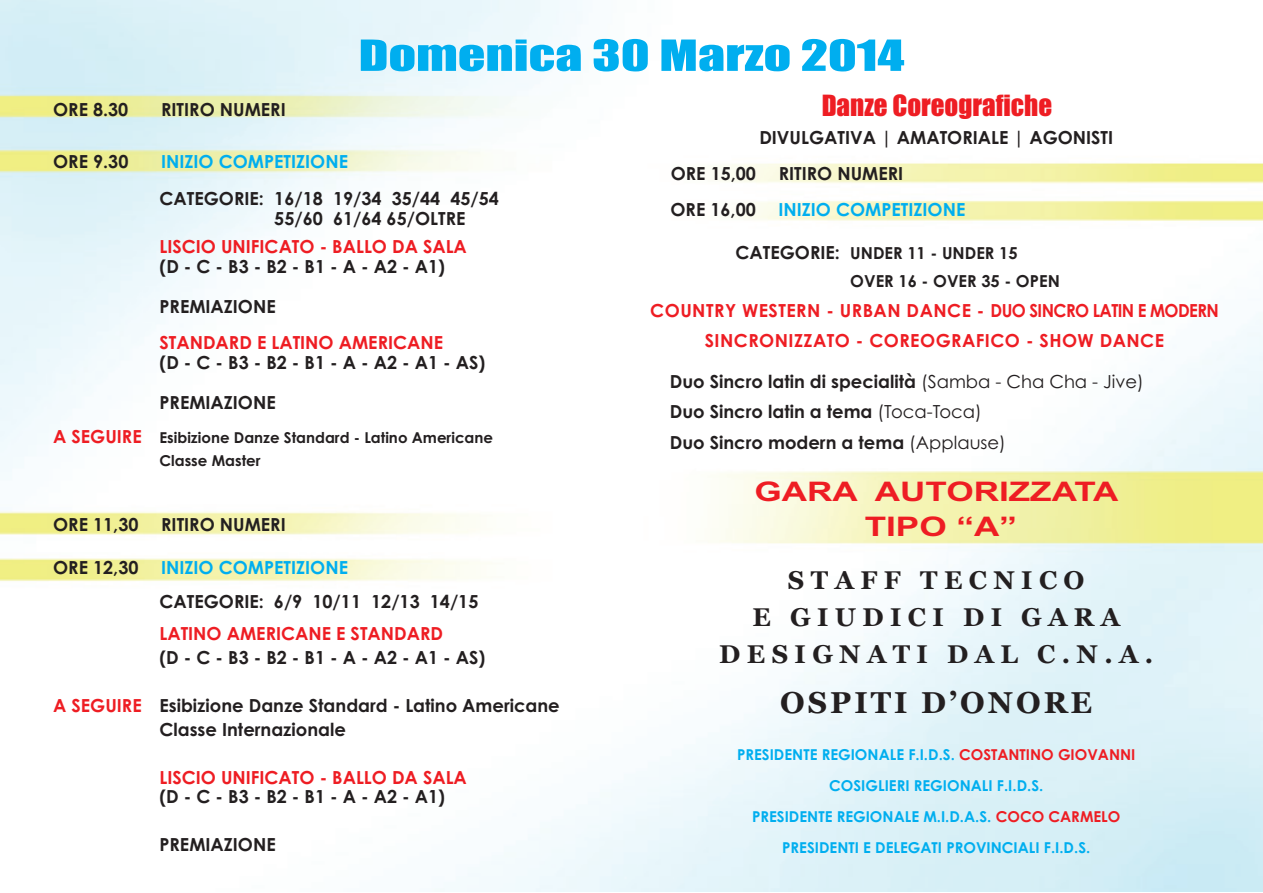
<style>
.page{position:relative;width:1263px;height:893px;background:#fff}
.page>*{position:absolute;margin:0;border:0;box-sizing:border-box;transform-origin:0 0}
.t1{font:39.6px "Impact";color:#00aeef;scale:1.36 1}
.t2{font:700 30px "Georgia";letter-spacing:.1em;color:#231f20}
.t3{font:700 27px/34.7px "Arial";color:#ee1d23;text-align:center;scale:1.3 1}
.t4{font:27px "Impact";color:#ee1d23}
.t5{font:700 25.5px/37.2px "Georgia";letter-spacing:.25em;color:#231f20;text-align:center}
.t6{font:700 18px/30.5px "Century Gothic";color:#231f20}
.t7{font:700 18px "Century Gothic";color:#ee1d23}
.t8{font:700 18px/30.2px "Century Gothic";letter-spacing:.025em;color:#ee1d23;text-align:center}
.t9{font:700 18px "Century Gothic";color:#00aeef}
.t10{font:700 16.5px/28.7px "Century Gothic";color:#231f20}
.t11{font:700 15px/30.8px "Century Gothic";color:#00aeef;text-align:center}
.t12{font:700 15px/22.8px "Century Gothic";color:#231f20}
.s1{font-size:18px;color:#ee1d23}
.s2{color:#ee1d23}
.s3{font-size:18px}
.s4{font-weight:400}
</style>
<div class="page">
<h1 class="t1" style="left:359px;top:34px;width:403px">Domenica 30 Marzo 2014</h1>
<p class="t6" style="left:53px;top:94px;width:77px">ORE 8.30</p>
<p class="t6" style="left:161px;top:94px;width:126px">RITIRO NUMERI</p>
<h3 class="t4" style="left:822px;top:91px;width:232px">Danze Coreografiche</h3>
<p class="t6" style="left:53px;top:147px;width:77px">ORE 9.30</p>
<p class="t9" style="left:161px;top:152px;width:188px">INIZIO COMPETIZIONE</p>
<p class="t6" style="left:274px;top:189px;width:226px;line-height:20.1px;text-indent:-115px">CATEGORIE: 16/18 19/34 35/44 45/54<br>55/60 61/64 65/OLTRE</p>
<p class="t7" style="left:159px;top:236px;width:309px">LISCIO UNIFICATO - BALLO DA SALA</p>
<p class="t6" style="left:159px;top:252px;width:287px">(D - C - B3 - B2 - B1 - A - A2 - A1)</p>
<p class="t6" style="left:159px;top:292px;width:118px">PREMIAZIONE</p>
<p class="t7" style="left:159px;top:332px;width:285px">STANDARD E LATINO AMERICANE</p>
<p class="t6" style="left:159px;top:348px;width:327px">(D - C - B3 - B2 - B1 - A - A2 - A1 - AS)</p>
<p class="t6" style="left:159px;top:388px;width:118px">PREMIAZIONE</p>
<p class="t12" style="left:159px;top:426px;width:335px;text-indent:-106px"><span class="s1">A SEGUIRE</span> Esibizione Danze Standard - Latino Americane<br>Classe Master</p>
<p class="t6" style="left:53px;top:510px;width:87px">ORE 11,30</p>
<p class="t6" style="left:161px;top:510px;width:126px">RITIRO NUMERI</p>
<p class="t6" style="left:53px;top:553px;width:87px">ORE 12,30</p>
<p class="t9" style="left:161px;top:557px;width:188px">INIZIO COMPETIZIONE</p>
<p class="t6" style="left:159px;top:586px;width:320px">CATEGORIE: 6/9 10/11 12/13 14/15</p>
<p class="t7" style="left:159px;top:623px;width:285px">LATINO AMERICANE E STANDARD</p>
<p class="t6" style="left:159px;top:643px;width:327px">(D - C - B3 - B2 - B1 - A - A2 - A1 - AS)</p>
<p class="t6" style="left:159px;top:694px;width:402px;line-height:24px;text-indent:-106px"><span class="s2">A SEGUIRE</span> Esibizione Danze Standard - Latino Americane<br>Classe Internazionale</p>
<p class="t7" style="left:159px;top:767px;width:309px">LISCIO UNIFICATO - BALLO DA SALA</p>
<p class="t6" style="left:159px;top:782px;width:287px">(D - C - B3 - B2 - B1 - A - A2 - A1)</p>
<p class="t6" style="left:159px;top:830px;width:118px">PREMIAZIONE</p>
<p class="t6" style="left:759px;top:122px;width:355px">DIVULGATIVA | AMATORIALE | AGONISTI</p>
<p class="t6" style="left:671px;top:158px;width:87px">ORE 15,00</p>
<p class="t6" style="left:779px;top:158px;width:126px">RITIRO NUMERI</p>
<p class="t6" style="left:670px;top:195px;width:87px">ORE 16,00</p>
<p class="t9" style="left:778px;top:200px;width:188px">INIZIO COMPETIZIONE</p>
<p class="t10" style="left:850px;top:239px;width:211px;text-indent:-115px"><span class="s3">CATEGORIE:</span> UNDER 11 - UNDER 15<br>OVER 16 - OVER 35 - OPEN</p>
<p class="t8" style="left:650px;top:296px;width:570px">COUNTRY WESTERN - URBAN DANCE - DUO SINCRO LATIN E MODERN<br>SINCRONIZZATO - COREOGRAFICO - SHOW DANCE</p>
<p class="t6" style="left:670px;top:366px;width:475px">Duo Sincro latin di specialità <span class="s4">(Samba - Cha Cha - Jive)<br></span>Duo Sincro latin a tema <span class="s4">(Toca-Toca)<br></span>Duo Sincro modern a tema <span class="s4">(Applause)</span></p>
<h3 class="t3" style="left:755px;top:474px;width:281px">GARA AUTORIzzATA<br>TIPO “A”</h3>
<h3 class="t5" style="left:719px;top:561px;width:435px">STAFF TECNICO<br>E GIUDICI DI GARA<br>DESIGNATI DAL C.N.A.</h3>
<h2 class="t2" style="left:780px;top:685px;width:313px">OSPITI D’ONORE</h2>
<p class="t11" style="left:737px;top:740px;width:400px">PRESIDENTE REGIONALE F.I.D.S. <span class="s2">COSTANTINO GIOVANNI </span>COSIGLIERI REGIONALI F.I.D.S.<br>PRESIDENTE REGIONALE M.I.D.A.S. <span class="s2">COCO CARMELO </span>PRESIDENTI E DELEGATI PROVINCIALI F.I.D.S.</p>
</div>
